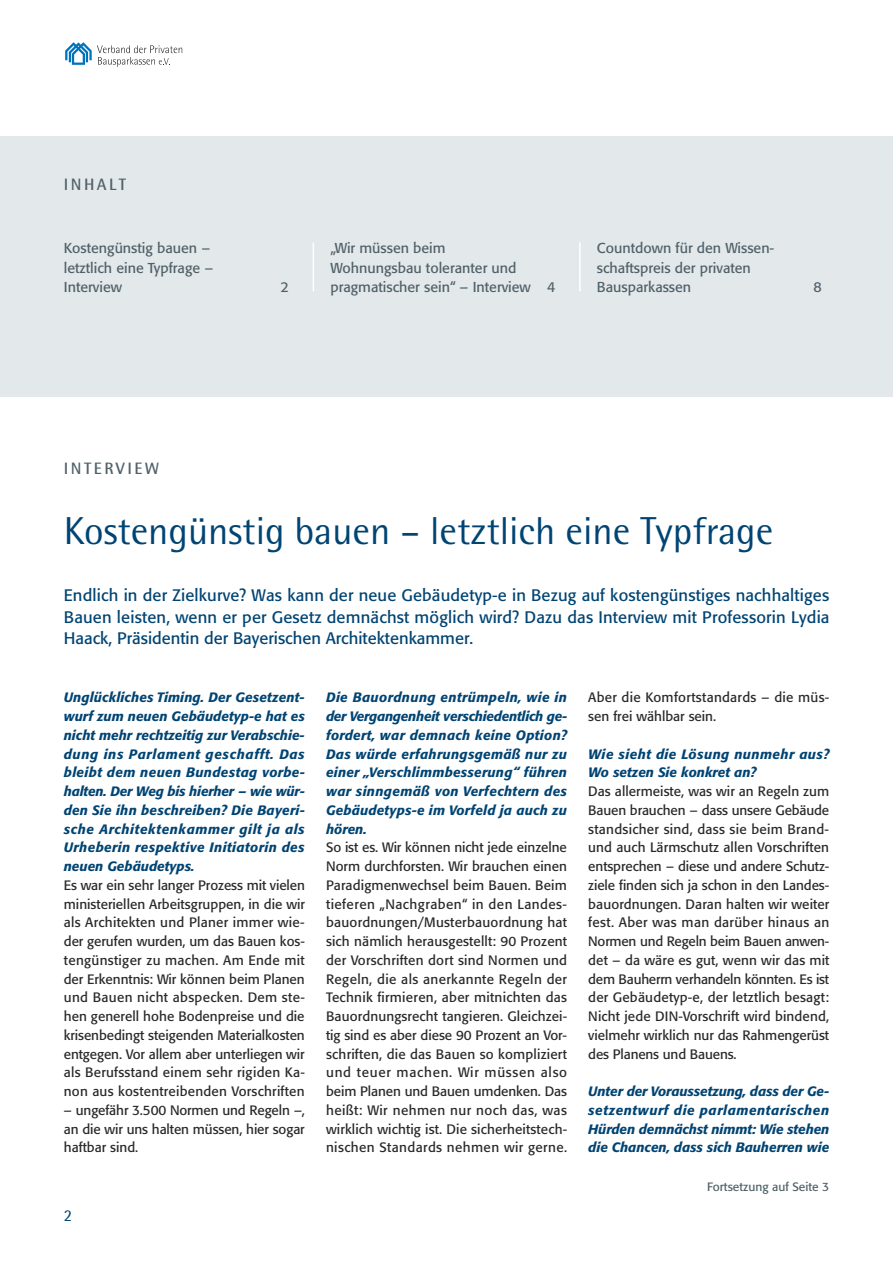
<style>
.page{position:relative;width:893px;height:1263px;background:#fff}
.page>*{position:absolute;margin:0;border:0;box-sizing:border-box;transform-origin:0 0}
.t1{font:39px "Rotis Semi Sans Pro";color:#004473}
.t2{font:16.5px/21.8px "Formata Std";color:#004473;text-align:justify}
.t3{font:700 16.5px "Rotis Semi Sans Pro";letter-spacing:.15em;color:#516169}
.t4{font:16.5px "Rotis Semi Sans Pro";color:#004473}
.t5{font:14.25px/19.5px "Formata Std";color:#516169}
.t6{font:13.5px/18.8px "Formata Std";letter-spacing:.01em;color:#2b2829;text-align:justify}
.t7{font:italic 500 13.5px/18.8px "Formata Std";letter-spacing:.015em;color:#004473;text-align:justify}
.t8{font:12px "Formata Std";color:#516169}
</style>
<div class="page">
<div style="left:0;top:136px;width:893px;height:261px;background:#e3e8eb"></div>
<svg style="left:65px;top:42px;width:117px;height:25px"></svg>
<hr style="left:313px;top:242px;width:1px;height:49px;background:#fff">
<hr style="left:579px;top:242px;width:2px;height:49px;background:#fff">
<p class="t3" style="left:64px;top:175px;width:64px">INHALT</p>
<p class="t5" style="left:64px;top:239px;width:151px">Kostengünstig bauen – letztlich eine Typfrage –<br>Interview</p>
<p class="t3" style="left:64px;top:459px;width:97px">INTERVIEW</p>
<p class="t5" style="left:281px;top:278px;width:10px">2</p>
<p class="t5" style="left:330px;top:239px;width:226px">„Wir müssen beim<br>Wohnungsbau toleranter und pragmatischer sein“ – Interview 4</p>
<p class="t5" style="left:597px;top:239px;width:179px">Countdown für den Wissen&shy;schaftspreis der privaten<br>Bausparkassen</p>
<p class="t5" style="left:814px;top:278px;width:10px">8</p>
<h1 class="t1" style="left:64px;top:516px;width:711px">Kostengünstig bauen – letztlich eine Typfrage</h1>
<p class="t2" style="left:64px;top:585px;width:767px">Endlich in der Zielkurve? Was kann der neue Gebäudetyp-e in Bezug auf kostengünstiges nachhaltiges Bauen leisten, wenn er per Gesetz demnächst möglich wird? Dazu das Interview mit Professorin Lydia Haack, Präsidentin der Bayerischen Architektenkammer.</p>
<p class="t7" style="left:64px;top:689px;width:243px">Unglückliches Timing. Der Gesetzent&shy;wurf zum neuen Gebäudetyp-e hat es nicht mehr rechtzeitig zur Verabschie&shy;dung ins Parlament geschafft. Das bleibt dem neuen Bundestag vorbe&shy;halten. Der Weg bis hierher – wie wür&shy;den Sie ihn beschreiben? Die Bayeri&shy;sche Architektenkammer gilt ja als Urheberin respektive Initiatorin des neuen Gebäudetyps.</p>
<p class="t6" style="left:64px;top:876px;width:243px">Es war ein sehr langer Prozess mit vielen ministeriellen Arbeitsgruppen, in die wir als Architekten und Planer immer wie&shy;der gerufen wurden, um das Bauen kos&shy;tengünstiger zu machen. Am Ende mit der Erkenntnis: Wir können beim Planen und Bauen nicht abspecken. Dem ste&shy;hen generell hohe Bodenpreise und die krisenbedingt steigenden Materialkosten entgegen. Vor allem aber unterliegen wir als Berufsstand einem sehr rigiden Ka&shy;non aus kostentreibenden Vorschriften</p>
<p class="t6" style="left:64px;top:1101px;width:243px">– ungefähr 3.500 Normen und Regeln –, an die wir uns halten müssen, hier sogar haftbar sind.</p>
<p class="t4" style="left:64px;top:1209px;width:10px">2</p>
<p class="t7" style="left:326px;top:689px;width:243px">Die Bauordnung entrümpeln, wie in der Vergangenheit verschiedentlich ge&shy;fordert, war demnach keine Option?<br>Das würde erfahrungsgemäß nur zu einer „Verschlimmbesserung“ führen war sinngemäß von Verfechtern des Gebäudetyps-e im Vorfeld ja auch zu hören.</p>
<p class="t6" style="left:326px;top:839px;width:243px">So ist es. Wir können nicht jede einzelne Norm durchforsten. Wir brauchen einen Paradigmenwechsel beim Bauen. Beim tieferen „Nachgraben“ in den Landes&shy;bauordnungen/Musterbauordnung hat sich nämlich herausgestellt: 90 Prozent der Vorschriften dort sind Normen und Regeln, die als anerkannte Regeln der Technik firmieren, aber mitnichten das Bauordnungsrecht tangieren. Gleichzei&shy;tig sind es aber diese 90 Prozent an Vor&shy;schriften, die das Bauen so kompliziert und teuer machen. Wir müssen also beim Planen und Bauen umdenken. Das heißt: Wir nehmen nur noch das, was wirklich wichtig ist. Die sicherheitstech&shy;nischen Standards nehmen wir gerne.</p>
<p class="t6" style="left:588px;top:689px;width:243px">Aber die Komfortstandards – die müs&shy;sen frei wählbar sein.</p>
<p class="t7" style="left:588px;top:745px;width:243px">Wie sieht die Lösung nunmehr aus?<br>Wo setzen Sie konkret an?</p>
<p class="t6" style="left:588px;top:782px;width:243px">Das allermeiste, was wir an Regeln zum Bauen brauchen – dass unsere Gebäude standsicher sind, dass sie beim Brand&shy;und auch Lärmschutz allen Vorschriften entsprechen – diese und andere Schutz&shy;ziele finden sich ja schon in den Landes&shy;bauordnungen. Daran halten wir weiter fest. Aber was man darüber hinaus an Normen und Regeln beim Bauen anwen&shy;det – da wäre es gut, wenn wir das mit dem Bauherrn verhandeln könnten. Es ist der Gebäudetyp-e, der letztlich besagt:<br>Nicht jede DIN-Vorschrift wird bindend, vielmehr wirklich nur das Rahmengerüst des Planens und Bauens.</p>
<p class="t7" style="left:588px;top:1083px;width:243px">Unter der Voraussetzung, dass der Ge&shy;setzentwurf die parlamentarischen Hürden demnächst nimmt: Wie stehen die Chancen, dass sich Bauherren wie</p>
<p class="t8" style="left:707px;top:1181px;width:124px">Fortsetzung auf Seite 3</p>
</div>
